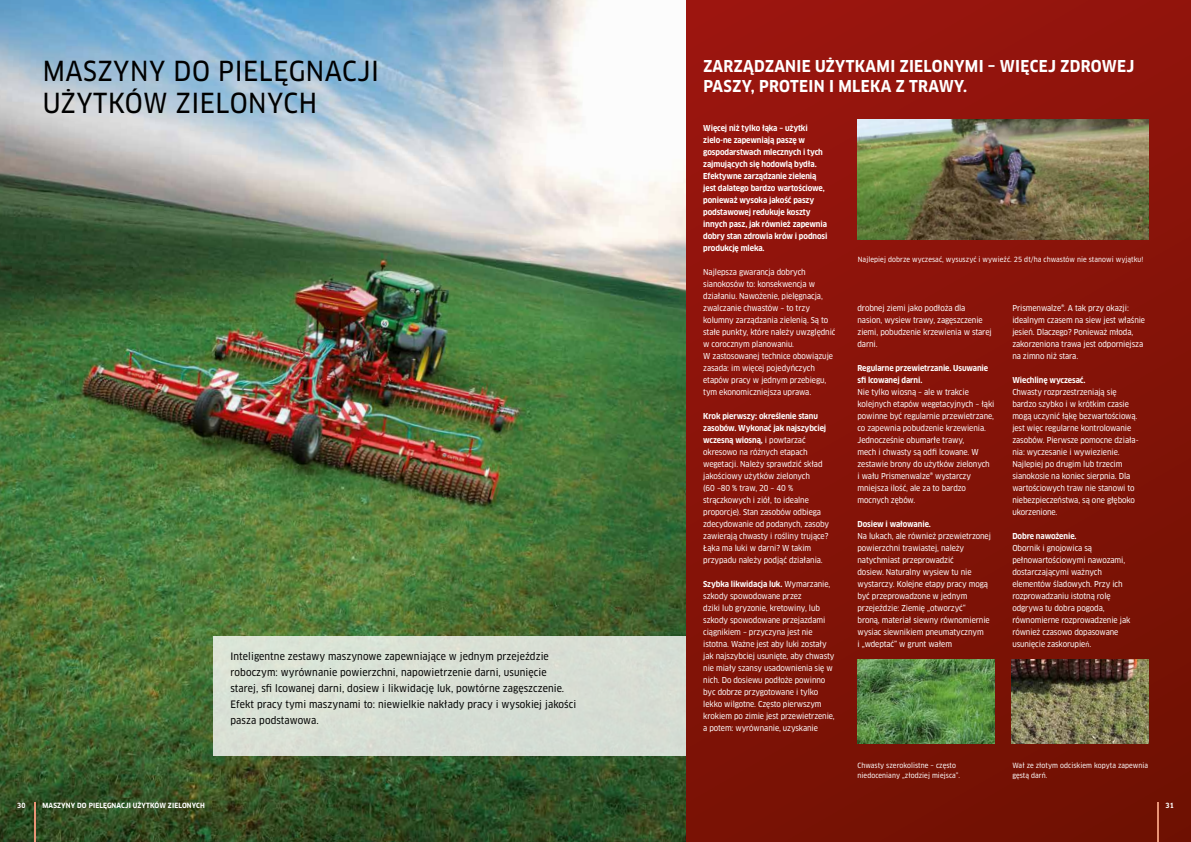
<style>
.page{position:relative;width:1191px;height:842px;background:#fff}
.page>*{position:absolute;margin:0;border:0;box-sizing:border-box;transform-origin:0 0}
.t1{font:27px/32px "Clan Pro Narr News";letter-spacing:.02em;color:#000}
.t2{font:700 16px/20px "Clan Pro Narr";letter-spacing:.02em;color:#fff}
.t3{font:10px/16px "Clan Pro Narr News";letter-spacing:.01em;color:#000}
.t4{font:8px/12px "Clan Pro Narr News";letter-spacing:-.01em;color:#fff}
.t5{font:700 8px/12px "Clan Pro Narr";letter-spacing:-.01em;color:#fff}
.t6{font:7px/10px "Clan Pro Narr News";letter-spacing:.01em;color:#fff}
.t7{font:700 7px "Clan Pro Narr";letter-spacing:.02em;color:#fff}
.s1{font-family:"Clan Pro Narr News";font-weight:400}
.s2{font-size:7px}
</style>
<div class="page">
<img style="left:0;top:0;width:686px;height:842px">
<div style="left:686px;top:0;width:505px;height:842px;background:linear-gradient(to bottom,#98150e,#741204)"></div>
<img style="left:857px;top:120px;width:291px;height:120px">
<hr style="left:34px;top:802px;width:1px;height:40px;background:#ea9477">
<hr style="left:1157px;top:802px;width:1px;height:40px;background:#ea9477">
<div style="left:214px;top:636px;width:472px;height:119px;background:#d8dfd4"></div>
<img style="left:1011px;top:660px;width:137px;height:84px">
<img style="left:857px;top:660px;width:137px;height:84px">
<h1 class="t1" style="left:43px;top:55px;width:338px">MASZYNY DO PIELĘGNACJI<br>UŻYTKÓW ZIELONYCH</h1>
<p class="t3" style="left:230px;top:648px;width:347px">Inteligentne zestawy maszynowe zapewniające w jednym przejeździe roboczym: wyrównanie powierzchni, napowietrzenie darni, usunięcie starej, sfi lcowanej darni, dosiew i likwidację luk, powtórne zagęszczenie.<br>Efekt pracy tymi maszynami to: niewielkie nakłady pracy i wysokiej jakości pasza podstawowa.</p>
<h2 class="t2" style="left:703px;top:56px;width:432px">ZARZĄDZANIE UŻYTKAMI ZIELONYMI – WIĘCEJ ZDROWEJ<br>PASZY, PROTEIN I MLEKA Z TRAWY.</h2>
<p class="t5" style="left:703px;top:122px;width:126px">Więcej niż tylko łąka – użytki zielo-ne zapewniają paszę w gospodarstwach mlecznych i tych zajmujących się hodowlą bydła.<br>Efektywne zarządzanie zielenią jest dalatego bardzo wartościowe, ponieważ wysoka jakość paszy podstawowej redukuje koszty innych pasz, jak również zapewnia dobry stan zdrowia krów i podnosi produkcję mleka.</p>
<p class="t4" style="left:703px;top:266px;width:134px">Najlepsza gwarancja dobrych sianokosów to: konsekwencja w działaniu. Nawożenie, pielęgnacja, zwalczanie chwastów – to trzy kolumny zarządzania zielenią. Są to stałe punkty, które należy uwzględnić w corocznym planowaniu.<br>W zastosowanej technice obowiązuje zasada: im więcej pojedyńczych etapów pracy w jednym przebiegu, tym ekonomiczniejsza uprawa.</p>
<p class="t5" style="left:703px;top:410px;width:125px">Krok pierwszy: określenie stanu zasobów. Wykonać jak najszybciej wczesną wiosną, <span class="s1">i powtarzać</span></p>
<p class="t4" style="left:703px;top:446px;width:127px">okresowo na różnych etapach wegetacji. Należy sprawdzić skład jakościowy użytków zielonych<br>(60 –80 % traw, 20 – 40 % strączkowych i ziół, to idealne proporcje). Stan zasobów odbiega zdecydowanie od podanych, zasoby zawierają chwasty i rośliny trujące?<br>Łąka ma luki w darni? W takim przypadu należy podjąć działania.</p>
<p class="t5" style="left:703px;top:578px;width:129px">Szybka likwidacja luk. <span class="s1">Wymarzanie,</span></p>
<p class="t4" style="left:703px;top:590px;width:133px">szkody spowodowane przez<br>dziki lub gryzonie, kretowiny, lub szkody spowodowane przejazdami ciągnikiem – przyczyna jest nie istotna. Ważne jest aby luki zostały jak najszybciej usunięte, aby chwasty nie miały szansy usadownienia się w nich. Do dosiewu podłoże powinno byc dobrze przygotowane i tylko lekko wilgotne. Często pierwszym krokiem po zimie jest przewietrzenie, a potem: wyrównanie, uzyskanie</p>
<p class="t6" style="left:857px;top:254px;width:287px">Najlepiej dobrze wyczesać, wysuszyć i wywieźć. 25 dt/ha chwastów nie stanowi wyjątku!</p>
<p class="t4" style="left:857px;top:302px;width:136px">drobnej ziemi jako podłoża dla nasion, wysiew trawy, zagęszczenie ziemi, pobudzenie krzewienia w starej darni.</p>
<p class="t5" style="left:857px;top:362px;width:132px">Regularne przewietrzanie. Usuwanie sfi lcowanej darni.</p>
<p class="t4" style="left:857px;top:386px;width:138px">Nie tylko wiosną – ale w trakcie kolejnych etapów wegetacyjnych – łąki powinne być regularnie przewietrzane, co zapewnia pobudzenie krzewienia.<br>Jednocześnie obumarłe trawy,<br>mech i chwasty są odfi lcowane. W zestawie brony do użytków zielonych<br>i wału Prismenwalze® wystarczy mniejsza ilość, ale za to bardzo mocnych zębów.</p>
<p class="t5" style="left:857px;top:518px;width:75px">Dosiew i wałowanie.</p>
<p class="t4" style="left:857px;top:530px;width:135px">Na lukach, ale również przewietrzonej powierzchni trawiastej, należy natychmiast przeprowadzić<br>dosiew. Naturalny wysiew tu nie wystarczy. Kolejne etapy pracy mogą być przeprowadzone w jednym przejeździe: Ziemię „otworzyć“<br>broną, materiał siewny równomiernie wysiac siewnikiem pneumatycznym<br>i „wdeptać” w grunt wałem</p>
<p class="t4" style="left:1012px;top:302px;width:134px">Prismenwalze®. A tak przy okazji: idealnym czasem na siew jest właśnie jesień. Dlaczego? Ponieważ młoda, zakorzeniona trawa jest odporniejsza na zimno niż stara.</p>
<p class="t5" style="left:1012px;top:374px;width:75px">Wiechlinę wyczesać.</p>
<p class="t4" style="left:1012px;top:386px;width:128px">Chwasty rozprzestrzeniają się bardzo szybko i w krótkim czasie mogą uczynić łąkę bezwartościową. jest więc regularne kontrolowanie zasobów. Pierwsze pomocne działa&shy;nia: wyczesanie i wywiezienie.<br>Najlepiej po drugim lub trzecim sianokosie na koniec sierpnia. Dla wartościowych traw nie stanowi to niebezpieczeństwa, są one głęboko ukorzenione.</p>
<p class="t5" style="left:1012px;top:530px;width:66px">Dobre nawożenie.</p>
<p class="t4" style="left:1012px;top:542px;width:119px">Obornik i gnojowica są pełnowartościowymi nawozami, dostarczającymi ważnych elementów śladowych. Przy ich rozprowadzaniu istotną rolę odgrywa tu dobra pogoda, równomierne rozprowadzenie jak również czasowo dopasowane usunięcie zaskorupie<span class="s2">ń</span>.</p>
<p class="t6" style="left:857px;top:760px;width:104px">Chwasty szerokolistne – często niedoceniany „złodziej miejsca”.</p>
<p class="t6" style="left:1012px;top:760px;width:137px">Wał ze złotym odciskiem kopyta zapewnia gęstą darń.</p>
<p class="t7" style="left:17px;top:801px;width:10px">30</p>
<p class="t7" style="left:43px;top:801px;width:164px">MASZYNY DO PIELĘGNACJI UŻYTKÓW ZIELONYCH</p>
<p class="t7" style="left:1165px;top:801px;width:10px">31</p>
</div>
